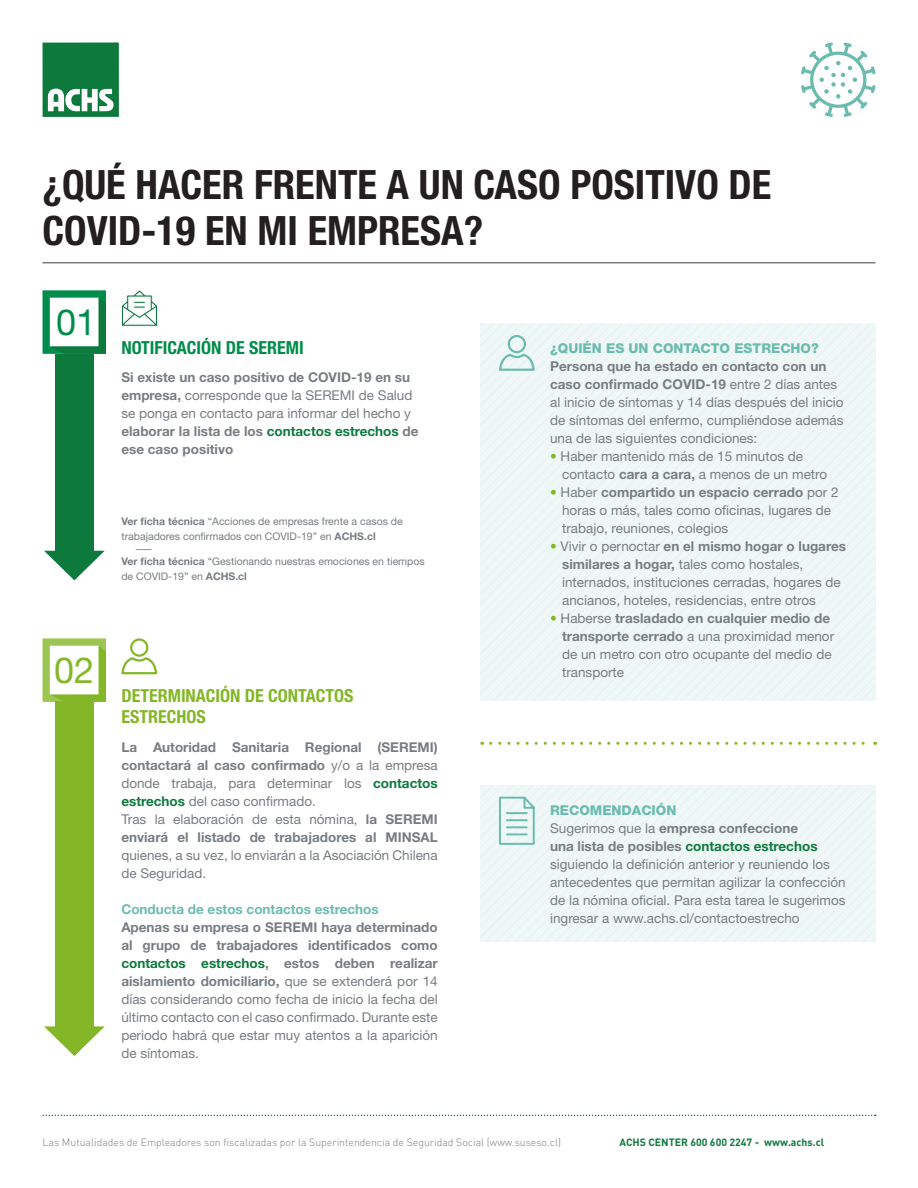
<style>
.page{position:relative;width:918px;height:1188px;background:#fff}
.page>*{position:absolute;margin:0;border:0;box-sizing:border-box;transform-origin:0 0}
.t1{font:700 condensed 40.5px/45.6px "Helvetica Neue LT Std";color:#231f20}
.t2{font:36px "Helvetica Neue LT Std";color:#008c4a}
.t3{font:36px "Helvetica Neue LT Std";color:#84b727}
.t4{font:700 condensed 18px/21.6px "Helvetica Neue LT Std";color:#84b727}
.t5{font:700 condensed 18px "Helvetica Neue LT Std";color:#008c4a}
.t6{font:13.5px/18px "Helvetica Neue LT Std";color:#787d82}
.t7{font:700 13.5px/18px "Helvetica Neue LT Std";color:#787d82}
.t8{font:800 13.5px "Helvetica Neue LT Std";color:#6bbbae}
.t9{font:700 13.5px "Helvetica Neue LT Std";color:#6bbbae}
.t10{font:700 13.5px "Helvetica Neue LT Std";color:#0d793d}
.t11{font:10.5px/15px "Helvetica Neue LT Std";color:#787d82}
.t12{font:300 10.5px "DIN Pro";color:#787d83}
.t13{font:700 10.5px "DIN Pro";color:#0d793d}
.s1{font-weight:400}
.s2{color:#0d793d}
.s3{font-weight:700}
.s4{font-weight:700;color:#0d793d}
.s5{color:#787d82}
.s6{color:#84b727}
</style>
<div class="page">
<div style="left:43px;top:43px;width:76px;height:74px;background:#0d793d"></div>
<svg style="left:48px;top:89px;width:66px;height:22px"></svg>
<svg style="left:43px;top:1115px;width:833px;height:1px"></svg>
<hr style="left:43px;top:262px;width:832px;height:1px;background:#787d82">
<svg style="left:121px;top:290px;width:37px;height:36px"></svg>
<svg style="left:43px;top:290px;width:63px;height:64px"></svg>
<svg style="left:136px;top:549px;width:15px;height:1px"></svg>
<svg style="left:480px;top:323px;width:395px;height:377px"></svg>
<svg style="left:121px;top:638px;width:37px;height:37px"></svg>
<svg style="left:480px;top:785px;width:395px;height:157px"></svg>
<hr style="left:507px;top:812px;width:20px;height:2px;background:#6bbbae">
<hr style="left:507px;top:826px;width:20px;height:2px;background:#6bbbae">
<hr style="left:507px;top:819px;width:20px;height:2px;background:#6bbbae">
<hr style="left:507px;top:833px;width:20px;height:2px;background:#6bbbae">
<svg style="left:43px;top:638px;width:63px;height:64px"></svg>
<svg style="left:491px;top:742px;width:385px;height:3px"></svg>
<svg style="left:801px;top:42px;width:75px;height:75px"></svg>
<div style="left:55px;top:354px;width:38px;height:199px;background:#0d793d"></div>
<div style="left:55px;top:702px;width:38px;height:329px;background:#84b727"></div>
<svg style="left:44px;top:551px;width:61px;height:29px"></svg>
<svg style="left:44px;top:1026px;width:61px;height:30px"></svg>
<p class="t1" style="left:43px;top:161px;width:730px">¿QUÉ HACER FRENTE A UN CASO POSITIVO DE<br>COVID-19 EN MI EMPRESA?</p>
<p class="t2" style="left:56px;top:301px;width:42px">01</p>
<p class="t5" style="left:121px;top:337px;width:184px">NOTIFICACIÓN DE SEREMI</p>
<p class="t7" style="left:121px;top:368px;width:299px">Si existe un caso positivo de COVID-19 en su empresa, <span class="s1">corresponde que la SEREMI de Salud se ponga en contacto para informar del hecho y </span>elaborar la lista de los <span class="s2">contactos estrechos</span> de ese caso positivo</p>
<p class="t11" style="left:121px;top:514px;width:283px"><span class="s3">Ver ficha técnica</span> “Acciones de empresas frente a casos de trabajadores confirmados con COVID-19” en <span class="s3">ACHS.cl</span></p>
<p class="t11" style="left:121px;top:554px;width:305px"><span class="s3">Ver ficha técnica</span> “Gestionando nuestras emociones en tiempos de COVID-19” en <span class="s3">ACHS.cl</span></p>
<p class="t3" style="left:54px;top:649px;width:42px">02</p>
<p class="t4" style="left:121px;top:684px;width:234px">DETERMINACIÓN DE CONTACTOS<br>ESTRECHOS</p>
<p class="t7" style="left:232px;top:738px;width:58px">Sanitaria</p>
<p class="t7" style="left:378px;top:738px;width:62px">(SEREMI(</p>
<p class="t7" style="left:121px;top:738px;width:17px">La</p>
<p class="t7" style="left:121px;top:756px;width:318px">contactará al caso confirmado <span class="s1">ao/y la empresa</span></p>
<p class="t10" style="left:373px;top:775px;width:66px">contactos</p>
<p class="t7" style="left:153px;top:738px;width:65px">Autoridad</p>
<p class="t7" style="left:305px;top:738px;width:58px">Regional</p>
<p class="t6" style="left:121px;top:774px;width:196px">donde<br><span class="s4">estrechos</span> del caso confirmado.</p>
<p class="t6" style="left:172px;top:774px;width:47px">trabaja,</p>
<p class="t6" style="left:267px;top:774px;width:67px">determinar</p>
<p class="t6" style="left:344px;top:774px;width:19px">los</p>
<p class="t6" style="left:229px;top:774px;width:28px">para</p>
<p class="t6" style="left:121px;top:810px;width:27px">Tras</p>
<p class="t6" style="left:155px;top:810px;width:12px">la</p>
<p class="t6" style="left:173px;top:810px;width:72px">elaboración</p>
<p class="t6" style="left:252px;top:810px;width:17px">de</p>
<p class="t6" style="left:276px;top:810px;width:27px">esta</p>
<p class="t6" style="left:309px;top:810px;width:50px">nómina,</p>
<p class="t7" style="left:366px;top:810px;width:13px">la</p>
<p class="t7" style="left:386px;top:810px;width:54px">SEREMI</p>
<p class="t7" style="left:386px;top:828px;width:54px">MINSAL</p>
<p class="t6" style="left:121px;top:828px;width:318px"><span class="s3">enviará<br></span>quienes a, su vez lo, enviarán laa Asociación Chilena de Seguridad.</p>
<p class="t9" style="left:121px;top:901px;width:259px">Conducta de estos contactos estrechos</p>
<p class="t7" style="left:121px;top:918px;width:318px;text-align:right">Apenas su empresa o SEREMI haya determinado como</p>
<p class="t7" style="left:177px;top:828px;width:13px">el</p>
<p class="t7" style="left:198px;top:828px;width:45px">listado</p>
<p class="t7" style="left:250px;top:828px;width:17px">de</p>
<p class="t7" style="left:275px;top:828px;width:83px">trabajadores</p>
<p class="t7" style="left:365px;top:828px;width:13px">al</p>
<p class="t7" style="left:121px;top:936px;width:13px">al</p>
<p class="t7" style="left:191px;top:936px;width:17px">de</p>
<p class="t7" style="left:216px;top:936px;width:83px">trabajadores</p>
<p class="t7" style="left:308px;top:936px;width:85px">identificados</p>
<p class="t7" style="left:143px;top:936px;width:40px">grupo</p>
<p class="t10" style="left:201px;top:955px;width:69px">estrechos<span class="s5">,</span></p>
<p class="t7" style="left:335px;top:954px;width:42px">deben</p>
<p class="t7" style="left:390px;top:954px;width:49px">realizar</p>
<p class="t6" style="left:121px;top:954px;width:318px"><span class="s4">contactos<br></span><span class="s3">aislamiento domiciliario,</span> que se extenderá por 14 días considerando como fecha de inicio la fecha del último contacto con el caso confirmado. Durante este periodo habrá que estar muy atentos laa aparición de síntomas.</p>
<p class="t7" style="left:284px;top:954px;width:37px">estos</p>
<p class="t8" style="left:550px;top:341px;width:270px">¿QUIÉN ES UN CONTACTO ESTRECHO?</p>
<p class="t7" style="left:550px;top:357px;width:278px">Persona que ha estado en contacto con un</p>
<p class="t7" style="left:550px;top:375px;width:289px">caso confirmado COVID-19 <span class="s1">entre 2 días antes</span></p>
<p class="t6" style="left:550px;top:393px;width:295px;text-align:justify">al inicio de síntomas y 14 días después del inicio de síntomas del enfermo, cumpliéndose además una de las siguientes condiciones:</p>
<p class="t6" style="left:562px;top:447px;width:267px;text-indent:-12px"><span class="s6">•</span> Haber mantenido más de 15 minutos de contacto <span class="s3">cara a cara</span> a<span class="s3">,</span> menos de un metro</p>
<p class="t6" style="left:562px;top:483px;width:278px;text-indent:-12px"><span class="s6">•</span> Haber <span class="s3">compartido un espacio cerrado</span> por 2 horas o más, tales como oficinas, lugares de trabajo, reuniones, colegios</p>
<p class="t6" style="left:562px;top:537px;width:285px;text-indent:-12px"><span class="s6">•</span> Vivir o pernoctar <span class="s3">en el mismo hogar o lugares similares a hogar,</span> tales como hostales, internados, instituciones cerradas, hogares de ancianos, hoteles, residencias, entre otros</p>
<p class="t6" style="left:562px;top:609px;width:274px;text-indent:-12px"><span class="s6">•</span> Haberse <span class="s3">trasladado en cualquier medio de transporte cerrado</span> a una proximidad menor de un metro con otro ocupante del medio de transporte</p>
<p class="t8" style="left:550px;top:802px;width:128px">RECOMENDACIÓN</p>
<p class="t6" style="left:550px;top:819px;width:297px">Sugerimos que la <span class="s3">empresa confeccione<br>una lista de posibles</span> <span class="s4">contactos estrechos </span>siguiendo la definición anterior y reuniendo los antecedentes que permitan agilizar la confección de la nómina oficial. Para esta tarea le sugerimos ingresar a www.achs.cl/contactoestrecho</p>
<p class="t12" style="left:43px;top:1135px;width:520px">Las Mutualidades de Empleadores son fiscalizadas por la Superintendencia de Seguridad Social (www.suseso.cl)</p>
<p class="t13" style="left:620px;top:1135px;width:141px">ACHS CENTER 600 600 2247 -</p>
<p class="t13" style="left:764px;top:1135px;width:62px">www.achs.cl</p>
</div>
